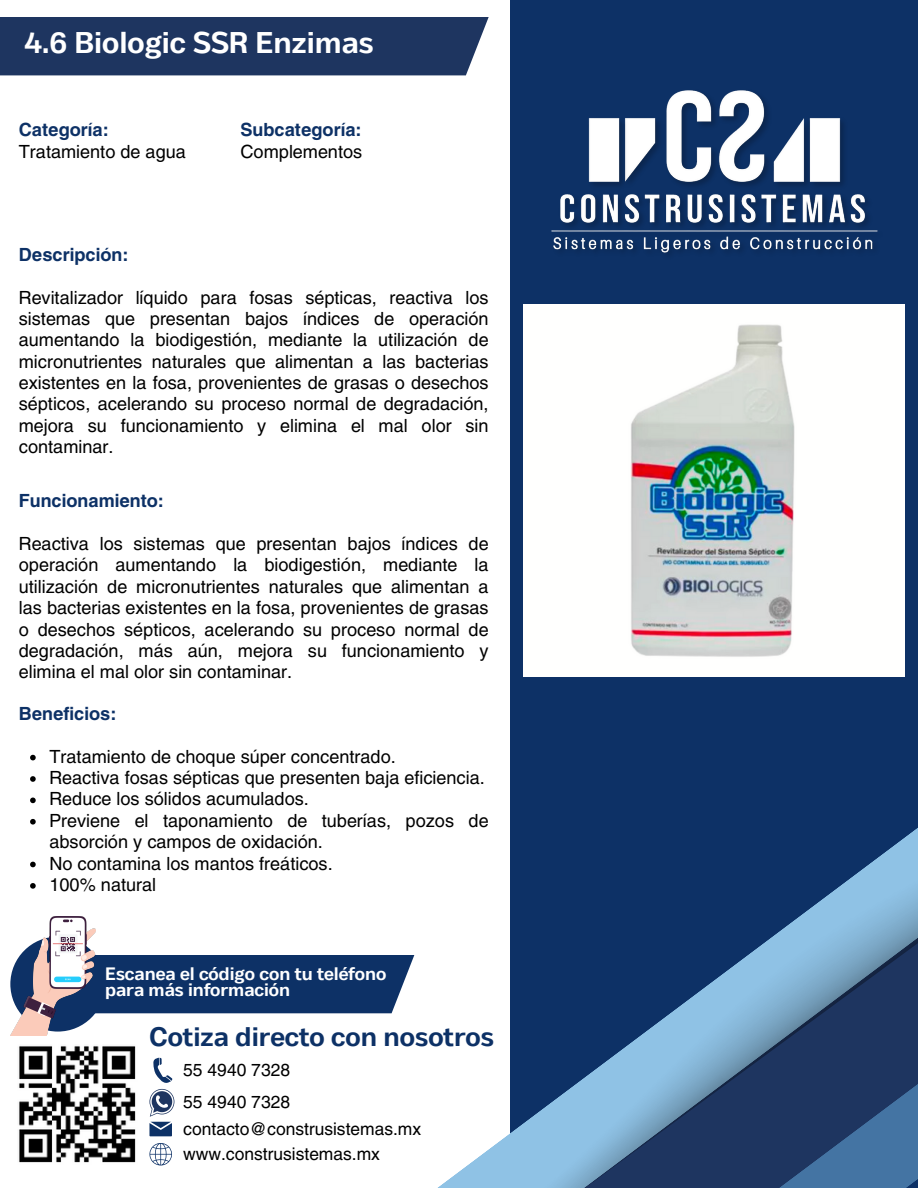
<style>
.page{position:relative;width:918px;height:1188px;background:#fff}
.page>*{position:absolute;margin:0;border:0;box-sizing:border-box;transform-origin:0 0}
.t1{font:700 30px "Body Text";color:#fff}
.t2{font:700 26.7px "Body Text";color:#0d3166}
.t3{font:18px/21.3px "Helios";color:#000;text-align:justify}
.t4{font:700 18px "Helios";color:#0d3166}
.t5{font:700 18px/16.8px "Body Text";color:#fff}
.t6{font:17.25px "Helios";color:#000}
</style>
<div class="page">
<div style="left:511px;top:0;width:407px;height:1188px;background:#0d3166"></div>
<svg style="left:319px;top:661px;width:205px;height:527px"></svg>
<img style="left:504px;top:731px;width:414px;height:457px">
<img style="left:524px;top:304px;width:380px;height:373px">
<div style="left:96px;top:955px;width:318px;height:58px;background:#0d3166"></div>
<img style="left:10px;top:917px;width:86px;height:119px">
<div style="left:0;top:17px;width:489px;height:58px;background:#1e3560"></div>
<svg style="left:30px;top:755px;width:6px;height:5px"></svg>
<svg style="left:30px;top:776px;width:6px;height:6px"></svg>
<svg style="left:30px;top:798px;width:6px;height:5px"></svg>
<svg style="left:30px;top:819px;width:6px;height:6px"></svg>
<svg style="left:30px;top:862px;width:6px;height:5px"></svg>
<svg style="left:30px;top:883px;width:6px;height:6px"></svg>
<img style="left:526px;top:90px;width:377px;height:218px">
<svg style="left:149px;top:1143px;width:23px;height:22px"></svg>
<svg style="left:149px;top:1058px;width:25px;height:78px"></svg>
<img style="left:19px;top:1046px;width:117px;height:117px">
<p class="t1" style="left:24px;top:25px;width:351px">4.6 Biologic SSR Enzimas</p>
<p class="t4" style="left:19px;top:119px;width:92px">Categoría:</p>
<p class="t3" style="left:19px;top:140px;width:169px">Tratamiento de agua</p>
<p class="t4" style="left:241px;top:119px;width:123px">Subcategoría:</p>
<p class="t3" style="left:241px;top:140px;width:123px">Complementos</p>
<p class="t4" style="left:19px;top:243px;width:111px">Descripción:</p>
<p class="t3" style="left:19px;top:286px;width:471px">Revitalizador líquido para fosas sépticas, reactiva los sistemas que presentan bajos índices de operación aumentando la biodigestión, mediante la utilización de micronutrientes naturales que alimentan a las bacterias existentes en la fosa, provenientes de grasas o desechos sépticos, acelerando su proceso normal de degradación, mejora su funcionamiento y elimina el mal olor sin contaminar.</p>
<p class="t4" style="left:19px;top:489px;width:147px">Funcionamiento:</p>
<p class="t3" style="left:19px;top:533px;width:471px">Reactiva los sistemas que presentan bajos índices de operación aumentando la biodigestión, mediante la utilización de micronutrientes naturales que alimentan a las bacterias existentes en la fosa, provenientes de grasas o desechos sépticos, acelerando su proceso normal de degradación, más aún, mejora su funcionamiento y elimina el mal olor sin contaminar.</p>
<p class="t4" style="left:19px;top:702px;width:99px">Beneficios:</p>
<p class="t3" style="left:49px;top:745px;width:348px">Tratamiento de choque súper concentrado.</p>
<p class="t3" style="left:49px;top:766px;width:437px">Reactiva fosas sépticas que presenten baja eficiencia.</p>
<p class="t3" style="left:49px;top:788px;width:261px">Reduce los sólidos acumulados.</p>
<p class="t3" style="left:49px;top:809px;width:441px">Previene el taponamiento de tuberías, pozos de absorción y campos de oxidación.</p>
<p class="t3" style="left:49px;top:852px;width:285px">No contamina los mantos freáticos.</p>
<p class="t3" style="left:49px;top:873px;width:108px">100% natural</p>
<p class="t5" style="left:105px;top:966px;width:283px">Escanea el código con tu teléfono para más información</p>
<p class="t2" style="left:149px;top:1021px;width:346px">Cotiza directo con nosotros</p>
<p class="t6" style="left:183px;top:1059px;width:108px">55 4940 7328</p>
<p class="t6" style="left:183px;top:1091px;width:108px">55 4940 7328</p>
<p class="t6" style="left:183px;top:1118px;width:240px">contacto@construsistemas.mx</p>
<p class="t6" style="left:183px;top:1143px;width:198px">www.construsistemas.mx</p>
</div>
